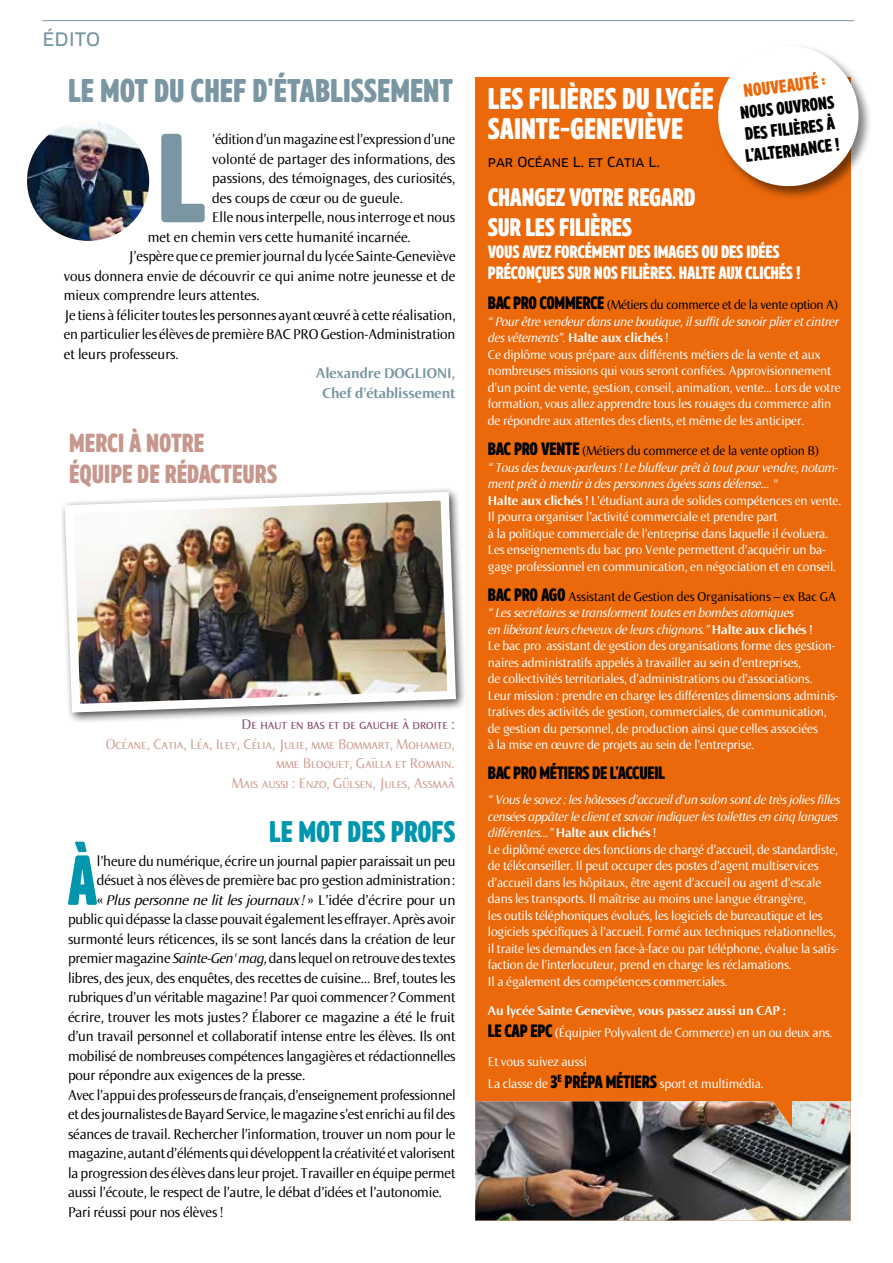
<style>
.page{position:relative;width:893px;height:1263px;background:#fff}
.page>*{position:absolute;margin:0;border:0;box-sizing:border-box;transform-origin:0 0}
.t1{font:126.9px "Timeout Sans";color:#7996a2}
.t2{font:70.95px "Timeout Sans";color:#0096ae;scale:.9 1}
.t3{font:33px "Timeout Sans";color:#7996a2}
.t4{font:30px/30px "Timeout Sans";color:#fff}
.t5{font:30px "Timeout Sans";color:#0096ae}
.t6{font:26.25px/31.5px "Timeout Sans";color:#c7978d}
.t7{font:25.5px/30.6px "Timeout Sans";letter-spacing:-.01em;color:#fff}
.t8{font:21px "Clan News SC";color:#7996a2}
.t9{font:18.45px "Timeout Sans";color:#eb690b}
.t10{font:18px/21.6px "Timeout Sans";letter-spacing:-.01em;color:#fff}
.t11{font:18px/21.6px "Timeout Sans";letter-spacing:-.02em;color:#000}
.t12{font:15px "Norma";letter-spacing:-.01em;color:#000}
.t13{font:15px/19.5px "Norma SC";color:#cea297;text-align:right}
.t14{font:italic 15px "Norma";letter-spacing:-.005em;color:#000}
.t15{font:700 15px/19.5px "Norma";color:#7996a2;text-align:center}
.t16{font:15px "Norma SC";color:#885073}
.t17{font:13.5px/16.5px "Norma";letter-spacing:-.01em;color:#fff}
.t18{font:700 13.5px/21.6px "Norma";letter-spacing:-.01em;color:#fff}
.t19{font:13.5px "Clan News SC";color:#000}
.s1{font-style:normal}
.s2{font-style:italic}
.s3{font-family:"Timeout Sans";font-size:18px;color:#000}
.s4{color:#000}
.s5{font-weight:700}
.s6{font-family:"Timeout Sans";font-weight:400;font-size:18px;color:#000}
.s7{font-weight:400}
</style>
<div class="page">
<div style="left:475px;top:77px;width:375px;height:1143px;background:#eb690b"></div>
<img style="left:475px;top:1101px;width:375px;height:119px">
<div style="left:59px;top:486px;width:408px;height:238px;background:#000;opacity:.75"></div>
<img style="left:60px;top:487px;width:400px;height:230px">
<img style="left:27px;top:122px;width:122px;height:119px">
<hr style="left:43px;top:20px;width:811px;height:1px;background:#7996a2">
<div style="left:716px;top:44px;width:157px;height:156px;background:#000;opacity:.5"></div>
<svg style="left:716px;top:44px;width:147px;height:146px"></svg>
<h3 class="t8" style="left:43px;top:26px;width:59px">édito</h3>
<h3 class="t3" style="left:68px;top:64px;width:387px">LE MOT DU CHEF D'ÉTABLISSEMENT</h3>
<h1 class="t1" style="left:157px;top:74px;width:51px">L</h1>
<p class="t12" style="left:212px;top:131px;width:245px">’édition d’un magazine est l’expression d’une</p>
<p class="t12" style="left:212px;top:151px;width:244px">volonté de partager des informations, des</p>
<p class="t12" style="left:212px;top:170px;width:244px">passions, des témoignages, des curiosités,</p>
<p class="t12" style="left:212px;top:190px;width:192px">des coups de cœur ou de gueule.</p>
<p class="t12" style="left:212px;top:209px;width:244px">Elle nous interpelle, nous interroge et nous</p>
<p class="t12" style="left:148px;top:229px;width:264px">met en chemin vers cette humanité incarnée.</p>
<p class="t12" style="left:128px;top:248px;width:329px">J’espère que ce premier journal du lycée Sainte-Geneviève</p>
<p class="t12" style="left:64px;top:268px;width:393px">vous donnera envie de découvrir ce qui anime notre jeunesse et de</p>
<p class="t12" style="left:64px;top:287px;width:197px">mieux comprendre leurs attentes.</p>
<p class="t12" style="left:64px;top:307px;width:393px">Je tiens à féliciter toutes les personnes ayant œuvré à cette réalisation,</p>
<p class="t12" style="left:64px;top:326px;width:393px">en particulier les élèves de première BAC PRO Gestion-Administration</p>
<p class="t12" style="left:64px;top:346px;width:116px">et leurs professeurs.</p>
<p class="t15" style="left:316px;top:364px;width:141px">Alexandre DOGLIONI,<br>Chef d’établissement</p>
<h3 class="t6" style="left:69px;top:424px;width:210px">MERCI À NOTRE<br>ÉQUIPE DE RÉDACTEURS</h3>
<p class="t16" style="left:242px;top:716px;width:215px">De haut en bas et de gauche à droite :</p>
<p class="t13" style="left:106px;top:734px;width:350px">Océane, Catia, Léa, Iley, Célia, Julie, mme Bommart, Mohamed, mme Bloquet, Gaïlla et Romain.<br>Mais aussi : Enzo, Gülsen, Jules, Assmaâ</p>
<h3 class="t5" style="left:269px;top:807px;width:188px">LE MOT DES PROFS</h3>
<h2 class="t2" style="left:67px;top:822px;width:35px">À</h2>
<p class="t12" style="left:97px;top:853px;width:360px">l’heure du numérique, écrire un journal papier paraissait un peu</p>
<p class="t12" style="left:97px;top:872px;width:360px">désuet à nos élèves de première bac pro gestion administration:</p>
<p class="t14" style="left:97px;top:892px;width:360px"><span class="s1">«</span> Plus personne ne lit les journaux ! <span class="s1">» L’idée d’écrire pour un</span></p>
<p class="t12" style="left:68px;top:911px;width:389px">public qui dépasse la classe pouvait également les effrayer. Après avoir</p>
<p class="t12" style="left:68px;top:931px;width:389px">surmonté leurs réticences, ils se sont lancés dans la création de leur</p>
<p class="t12" style="left:68px;top:950px;width:389px">premier magazine <span class="s2">Sainte-Gen' mag,</span> dans lequel on retrouve des textes</p>
<p class="t12" style="left:68px;top:970px;width:389px">libres, des jeux, des enquêtes, des recettes de cuisine… Bref, toutes les</p>
<p class="t12" style="left:68px;top:989px;width:389px">rubriques d’un véritable magazine! Par quoi commencer? Comment</p>
<p class="t12" style="left:68px;top:1009px;width:389px">écrire, trouver les mots justes? Élaborer ce magazine a été le fruit</p>
<p class="t12" style="left:68px;top:1028px;width:389px">d’un travail personnel et collaboratif intense entre les élèves. Ils ont</p>
<p class="t12" style="left:68px;top:1048px;width:389px">mobilisé de nombreuses compétences langagières et rédactionnelles</p>
<p class="t12" style="left:68px;top:1067px;width:239px">pour répondre aux exigences de la presse.</p>
<p class="t12" style="left:68px;top:1087px;width:389px">Avec l’appui des professeurs de français, d’enseignement professionnel</p>
<p class="t12" style="left:68px;top:1106px;width:389px">et des journalistes de Bayard Service, le magazine s’est enrichi au fil des</p>
<p class="t12" style="left:68px;top:1126px;width:389px">séances de travail. Rechercher l’information, trouver un nom pour le</p>
<p class="t12" style="left:68px;top:1145px;width:389px">magazine, autant d’éléments qui développent la créativité et valorisent</p>
<p class="t12" style="left:68px;top:1165px;width:389px">la progression des élèves dans leur projet. Travailler en équipe permet</p>
<p class="t12" style="left:68px;top:1184px;width:375px">aussi l’écoute, le respect de l’autre, le débat d’idées et l’autonomie.</p>
<p class="t12" style="left:68px;top:1204px;width:157px">Pari réussi pour nos élèves !</p>
<h3 class="t4" style="left:488px;top:81px;width:227px">LES FILIÈRES DU LYCÉE<br>SAINTE-GENEVIÈVE</h3>
<p class="t19" style="left:488px;top:154px;width:173px">par Océane L. et Catia L.</p>
<h3 class="t9" style="left:742px;top:76px;width:84px;rotate:-7deg">NOUVEAUTÉ :</h3>
<h3 class="t11" style="left:739px;top:101px;width:96px;rotate:-7deg">NOUS OUVRONS<br>DES FILIÈRES À<br>L’ALTERNANCE !</h3>
<h3 class="t7" style="left:488px;top:179px;width:209px">CHANGEZ VOTRE REGARD<br>SUR LES FILIÈRES</h3>
<h3 class="t10" style="left:488px;top:239px;width:314px">VOUS AVEZ FORCÉMENT DES IMAGES OU DES IDÉES<br>PRÉCONÇUES SUR NOS FILIÈRES. HALTE AUX CLICHÉS !</h3>
<p class="t17" style="left:488px;top:297px;width:354px"><span class="s3">BAC PRO COMMERCE</span> <span class="s4">(Métiers du commerce et de la vente option A) </span><span class="s2">“ Pour être vendeur dans une boutique, il suffit de savoir plier et cintrer des vêtements”.</span> <span class="s5">Halte aux clichés !<br></span>Ce diplôme vous prépare aux différents métiers de la vente et aux nombreuses missions qui vous seront confiées. Approvisionnement d’un point de vente, gestion, conseil, animation, vente… Lors de votre formation, vous allez apprendre tous les rouages du commerce afin de répondre aux attentes des clients, et même de les anticiper.</p>
<p class="t17" style="left:488px;top:442px;width:355px"><span class="s3">BAC PRO VENTE</span> <span class="s4">(Métiers du commerce et de la vente option B)<br></span><span class="s2">“ Tous des beaux-parleurs ! Le bluffeur prêt à tout pour vendre, notam&shy;ment prêt à mentir à des personnes âgées sans défense… "<br></span><span class="s5">Halte aux clichés !</span> L’étudiant aura de solides compétences en vente.<br>Il pourra organiser l’activité commerciale et prendre part<br>à la politique commerciale de l’entreprise dans laquelle il évoluera.<br>Les enseignements du bac pro Vente permettent d’acquérir un ba&shy;gage professionnel en communication, en négociation et en conseil.</p>
<p class="t17" style="left:488px;top:588px;width:352px"><span class="s3">BAC PRO AGO</span> <span class="s4">Assistant de Gestion des Organisations – ex Bac GA </span><span class="s2">“ Les secrétaires se transforment toutes en bombes atomiques<br>en libérant leurs cheveux de leurs chignons.”</span> <span class="s5">Halte aux clichés !<br></span>Le bac pro assistant de gestion des organisations forme des gestion&shy;naires administratifs appelés à travailler au sein d’entreprises,<br>de collectivités territoriales, d’administrations ou d’associations.<br>Leur mission : prendre en charge les différentes dimensions adminis&shy;tratives des activités de gestion, commerciales, de communication, de gestion du personnel, de production ainsi que celles associées<br>à la mise en œuvre de projets au sein de l’entreprise.</p>
<h3 class="t11" style="left:488px;top:761px;width:179px">BAC PRO MÉTIERS DE L’ACCUEIL</h3>
<p class="t17" style="left:488px;top:792px;width:354px"><span class="s2">“ Vous le savez : les hôtesses d’accueil d’un salon sont de très jolies filles censées appâter le client et savoir indiquer les toilettes en cinq langues différentes…”</span> <span class="s5">Halte aux clichés !<br></span>Le diplômé exerce des fonctions de chargé d’accueil, de standardiste, de téléconseiller. Il peut occuper des postes d’agent multiservices d’accueil dans les hôpitaux, être agent d’accueil ou agent d’escale dans les transports. Il maîtrise au moins une langue étrangère,<br>les outils téléphoniques évolués, les logiciels de bureautique et les logiciels spécifiques à l’accueil. Formé aux techniques relationnelles, il traite les demandes en face-à-face ou par téléphone, évalue la satis&shy;faction de l’interlocuteur, prend en charge les réclamations.<br>Il a également des compétences commerciales.</p>
<p class="t18" style="left:488px;top:1000px;width:346px">Au lycée Sainte Geneviève, vous passez aussi un CAP :<br><span class="s6">LE CAP EPC</span> <span class="s7">(Équipier Polyvalent de Commerce) en un ou deux ans.</span></p>
<p class="t17" style="left:488px;top:1051px;width:277px;line-height:21.6px">Et vous suivez aussi<br>La classe de <span class="s3">3</span><sup>E</sup> <span class="s3">PRÉPA MÉTIERS</span> sport et multimédia.</p>
</div>
